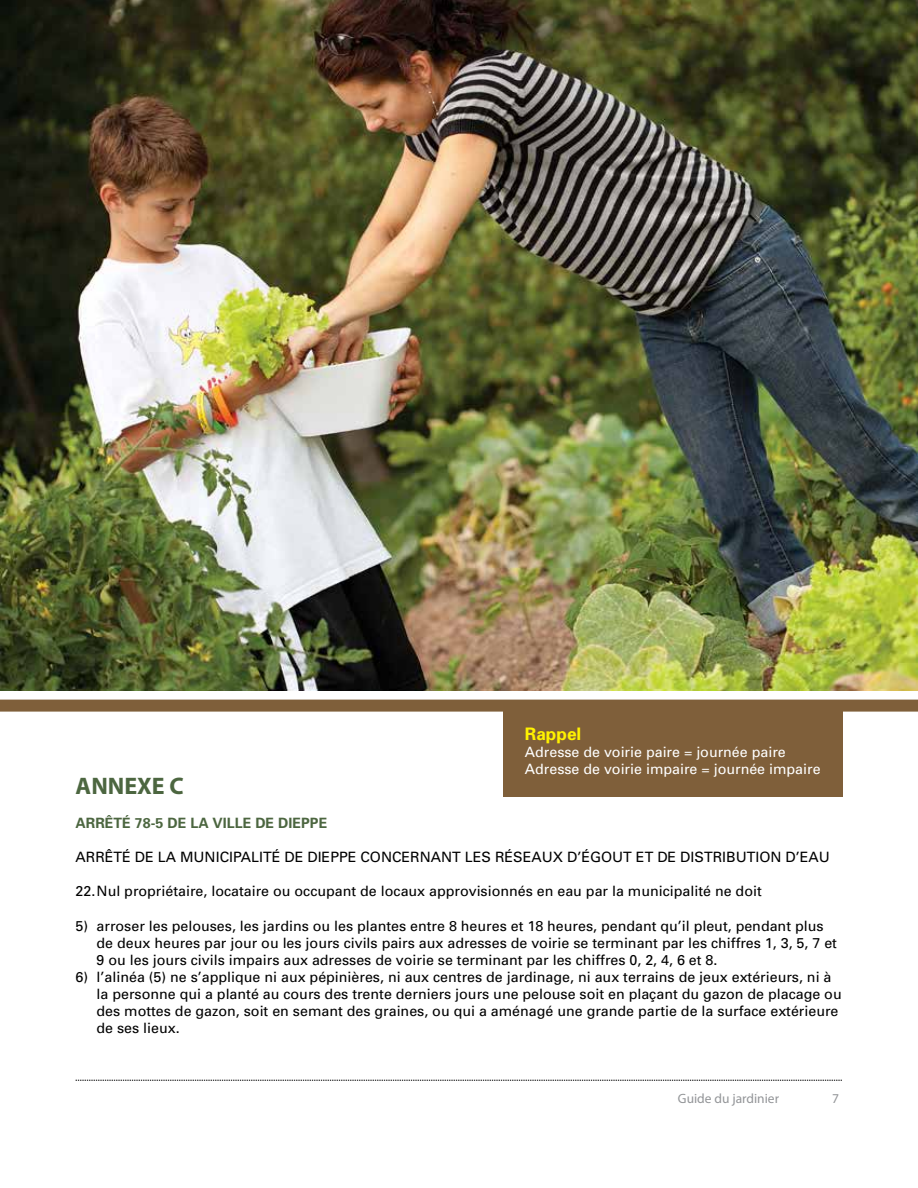
<style>
.page{position:relative;width:918px;height:1188px;background:#fff}
.page>*{position:absolute;margin:0;border:0;box-sizing:border-box;transform-origin:0 0}
.t1{font:700 24px "Myriad Pro";color:#4c6640}
.t2{font:700 17.25px "Univers";color:#fff200}
.t3{font:14.25px/17.1px "Univers";color:#000}
.t4{font:14.25px/17.1px "Univers";color:#fff}
.t5{font:700 14.25px "Univers";color:#4c6640}
.t6{font:13.5px "Myriad Pro";color:#939598}
</style>
<div class="page">
<svg style="left:76px;top:1080px;width:766px;height:1px"></svg>
<img style="left:0;top:0;width:918px;height:691px">
<div style="left:0;top:700px;width:918px;height:12px;background:#7f5f3a"></div>
<div style="left:503px;top:704px;width:339px;height:93px;background:#7f5f3a"></div>
<p class="t2" style="left:525px;top:723px;width:58px">Rappel</p>
<p class="t4" style="left:525px;top:743px;width:297px">Adresse de voirie paire = journée paire<br>Adresse de voirie impaire = journée impaire</p>
<h1 class="t1" style="left:76px;top:770px;width:110px">ANNEXE C</h1>
<p class="t5" style="left:76px;top:814px;width:253px">ARRÊTÉ 78-5 DE LA VILLE DE DIEPPE</p>
<p class="t3" style="left:76px;top:849px;width:756px">ARRÊTÉ DE LA MUNICIPALITÉ DE DIEPPE CONCERNANT LES RÉSEAUX D’ÉGOUT ET DE DISTRIBUTION D’EAU</p>
<p class="t3" style="left:76px;top:883px;width:688px">22.Nul propriétaire, locataire ou occupant de locaux approvisionnés en eau par la municipalité ne doit</p>
<p class="t3" style="left:97px;top:917px;width:742px;text-indent:-21px">5) arroser les pelouses, les jardins ou les plantes entre 8 heures et 18 heures, pendant qu’il pleut, pendant plus de deux heures par jour ou les jours civils pairs aux adresses de voirie se terminant par les chiffres 1, 3, 5, 7 et<br>9 ou les jours civils impairs aux adresses de voirie se terminant par les chiffres 0, 2, 4, 6 et 8.</p>
<p class="t3" style="left:97px;top:968px;width:747px;text-indent:-21px">6) l’alinéa (5) ne s’applique ni aux pépinières, ni aux centres de jardinage, ni aux terrains de jeux extérieurs, ni à la personne qui a planté au cours des trente derniers jours une pelouse soit en plaçant du gazon de placage ou des mottes de gazon, soit en semant des graines, ou qui a aménagé une grande partie de la surface extérieure de ses lieux.</p>
<p class="t6" style="left:678px;top:1090px;width:103px">Guide du jardinier</p>
<p class="t6" style="left:832px;top:1090px;width:8px">7</p>
</div>
